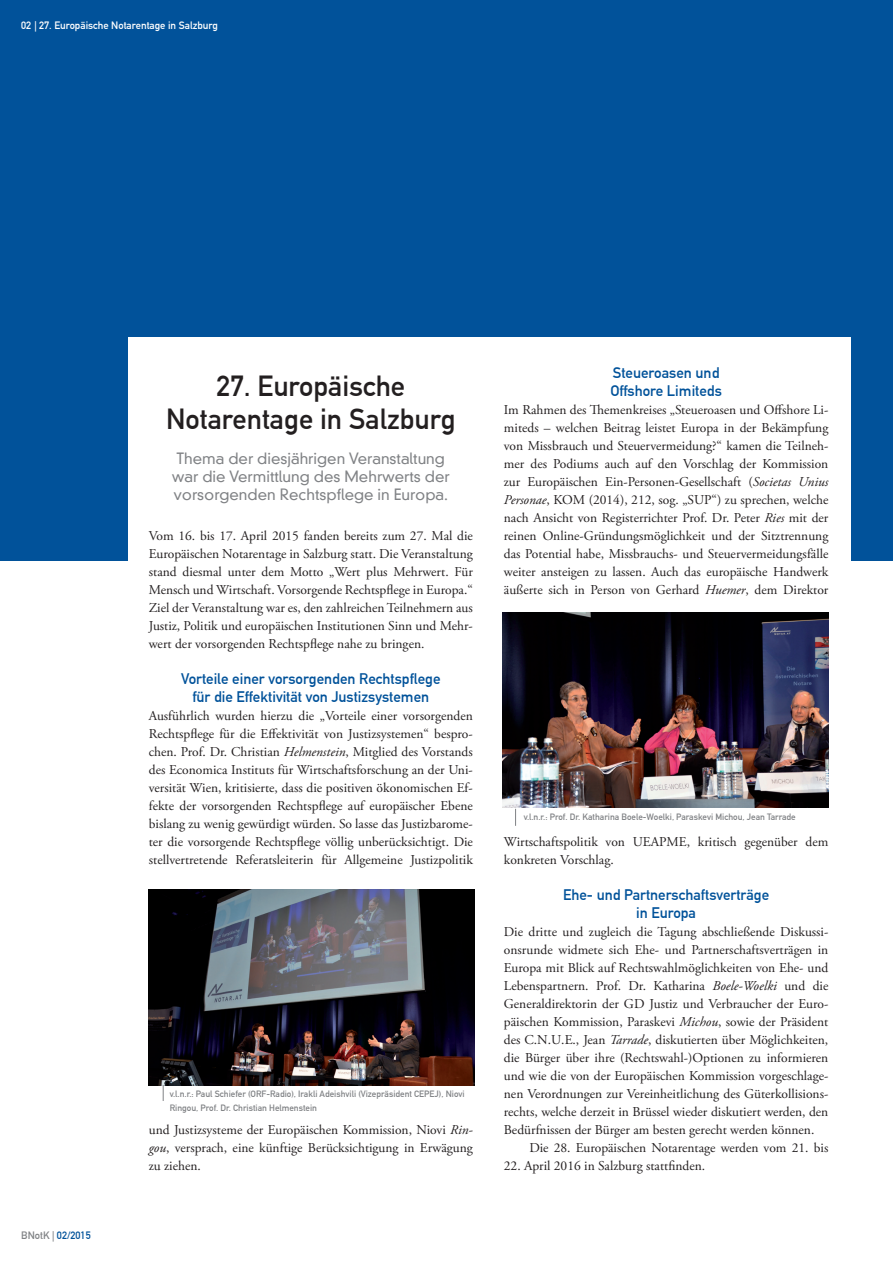
<style>
.page{position:relative;width:893px;height:1263px;background:#fff}
.page>*{position:absolute;margin:0;border:0;box-sizing:border-box;transform-origin:0 0}
.t1{font:28.5px/33px "DIN Mittelschrift LT";color:#231f20;text-align:center}
.t2{font:15px/18px "DIN Mittelschrift LT";color:#01529a;text-align:center}
.t3{font:300 15px/18px "DIN Neuzeit Grotesk LT";color:#808285;text-align:center}
.t4{font:13.5px/18px "Adobe Garamond Pro";color:#231f20;text-align:justify}
.t5{font:10.5px "DIN Mittelschrift LT";color:#fff}
.t6{font:10.5px "DIN Mittelschrift LT";color:#01529a}
.t7{font:9px/13.5px "DIN Mittelschrift LT";color:#808285}
.s1{color:#808285}
.s2{font-style:italic}
</style>
<div class="page">
<div style="left:0;top:0;width:893px;height:561px;background:#01529a"></div>
<div style="left:128px;top:337px;width:722px;height:268px;background:#fff"></div>
<img style="left:149px;top:890px;width:325px;height:195px">
<svg style="left:163px;top:1085px;width:1px;height:16px"></svg>
<img style="left:503px;top:612px;width:325px;height:196px">
<svg style="left:515px;top:809px;width:1px;height:17px"></svg>
<p class="t5" style="left:21px;top:19px;width:198px">02 | 27. Europäische Notarentage in Salzburg</p>
<p class="t6" style="left:21px;top:1229px;width:71px"><span class="s1">BNotK |</span> 02/2015</p>
<h1 class="t1" style="left:166px;top:370px;width:291px">27. Europäische<br>Notarentage in Salzburg</h1>
<p class="t3" style="left:172px;top:450px;width:279px">Thema der diesjährigen Veranstaltung war die Vermittlung des Mehrwerts der vorsorgenden Rechtspflege in Europa.</p>
<p class="t4" style="left:149px;top:527px;width:326px">Vom 16. bis 17. April 2015 fanden bereits zum 27. Mal die Europäischen Notarentage in Salzburg statt. Die Veranstaltung stand diesmal unter dem Motto „Wert plus Mehrwert. Für Mensch und Wirtschaft. Vorsorgende Rechtspflege in Europa.“ Ziel der Veranstaltung war es, den zahlreichen Teilnehmern aus Justiz, Politik und europäischen Institutionen Sinn und Mehr&shy;wert der vorsorgenden Rechtspflege nahe zu bringen.</p>
<p class="t2" style="left:181px;top:670px;width:261px">Vorteile einer vorsorgenden Rechtspflege für die Effektivität von Justizsystemen</p>
<p class="t4" style="left:149px;top:707px;width:326px">Ausführlich wurden hierzu die „Vorteile einer vorsorgenden Rechtspflege für die Effektivität von Justizsystemen“ bespro&shy;chen. Prof. Dr. Christian <span class="s2">Helmenstein</span>, Mitglied des Vorstands des Economica Instituts für Wirtschaftsforschung an der Uni&shy;versität Wien, kritisierte, dass die positiven ökonomischen Ef&shy;fekte der vorsorgenden Rechtspflege auf europäischer Ebene bislang zu wenig gewürdigt würden. So lasse das Justizbarome&shy;ter die vorsorgende Rechtspflege völlig unberücksichtigt. Die stellvertretende Referatsleiterin für Allgemeine Justizpolitik</p>
<p class="t7" style="left:170px;top:1087px;width:296px">v.l.n.r.: Paul Schiefer (ORF-Radio), Irakli Adeishvili (Vizepräsident CEPEJ), Niovi<br>Ringou, Prof. Dr. Christian Helmenstein</p>
<p class="t4" style="left:149px;top:1121px;width:325px">und Justizsysteme der Europäischen Kommission, Niovi <span class="s2">Rin&shy;gou</span>, versprach, eine künftige Berücksichtigung in Erwägung zu ziehen.</p>
<p class="t2" style="left:610px;top:364px;width:113px;text-align:left">Steueroasen und<br>Offshore Limiteds</p>
<p class="t4" style="left:504px;top:401px;width:326px">Im Rahmen des Themenkreises „Steueroasen und Offshore Li&shy;miteds – welchen Beitrag leistet Europa in der Bekämpfung von Missbrauch und Steuervermeidung?“ kamen die Teilneh&shy;mer des Podiums auch auf den Vorschlag der Kommission zur Europäischen Ein-Personen-Gesellschaft (<span class="s2">Societas Unius Personae</span>, KOM (2014), 212, sog. „SUP“) zu sprechen, welche nach Ansicht von Registerrichter Prof. Dr. Peter <span class="s2">Ries</span> mit der reinen Online-Gründungsmöglichkeit und der Sitztrennung das Potential habe, Missbrauchs- und Steuervermeidungsfälle weiter ansteigen zu lassen. Auch das europäische Handwerk äußerte sich in Person von Gerhard <span class="s2">Huemer</span>, dem Direktor</p>
<p class="t7" style="left:524px;top:810px;width:274px">v.l.n.r.: Prof. Dr. Katharina Boele-Woelki, Paraskevi Michou, Jean Tarrade</p>
<p class="t4" style="left:504px;top:833px;width:326px">Wirtschaftspolitik von UEAPME, kritisch gegenüber dem konkreten Vorschlag.</p>
<p class="t2" style="left:563px;top:886px;width:208px">Ehe- und Partnerschaftsverträge in Europa</p>
<p class="t4" style="left:504px;top:923px;width:326px">Die dritte und zugleich die Tagung abschließende Diskussi&shy;onsrunde widmete sich Ehe- und Partnerschaftsverträgen in Europa mit Blick auf Rechtswahlmöglichkeiten von Ehe- und Lebenspartnern. Prof. Dr. Katharina <span class="s2">Boele-Woelki</span> und die Generaldirektorin der GD Justiz und Verbraucher der Euro&shy;päischen Kommission, Paraskevi <span class="s2">Michou</span>, sowie der Präsident des C.N.U.E., Jean <span class="s2">Tarrade</span>, diskutierten über Möglichkeiten, die Bürger über ihre (Rechtswahl-)Optionen zu informieren und wie die von der Europäischen Kommission vorgeschlage&shy;nen Verordnungen zur Vereinheitlichung des Güterkollisions&shy;rechts, welche derzeit in Brüssel wieder diskutiert werden, den Bedürfnissen der Bürger am besten gerecht werden können.</p>
<p class="t4" style="left:529px;top:1139px;width:300px">Die 28. Europäischen Notarentage werden vom 21. bis</p>
<p class="t4" style="left:504px;top:1157px;width:203px">22. April 2016 in Salzburg stattfinden.</p>
</div>
